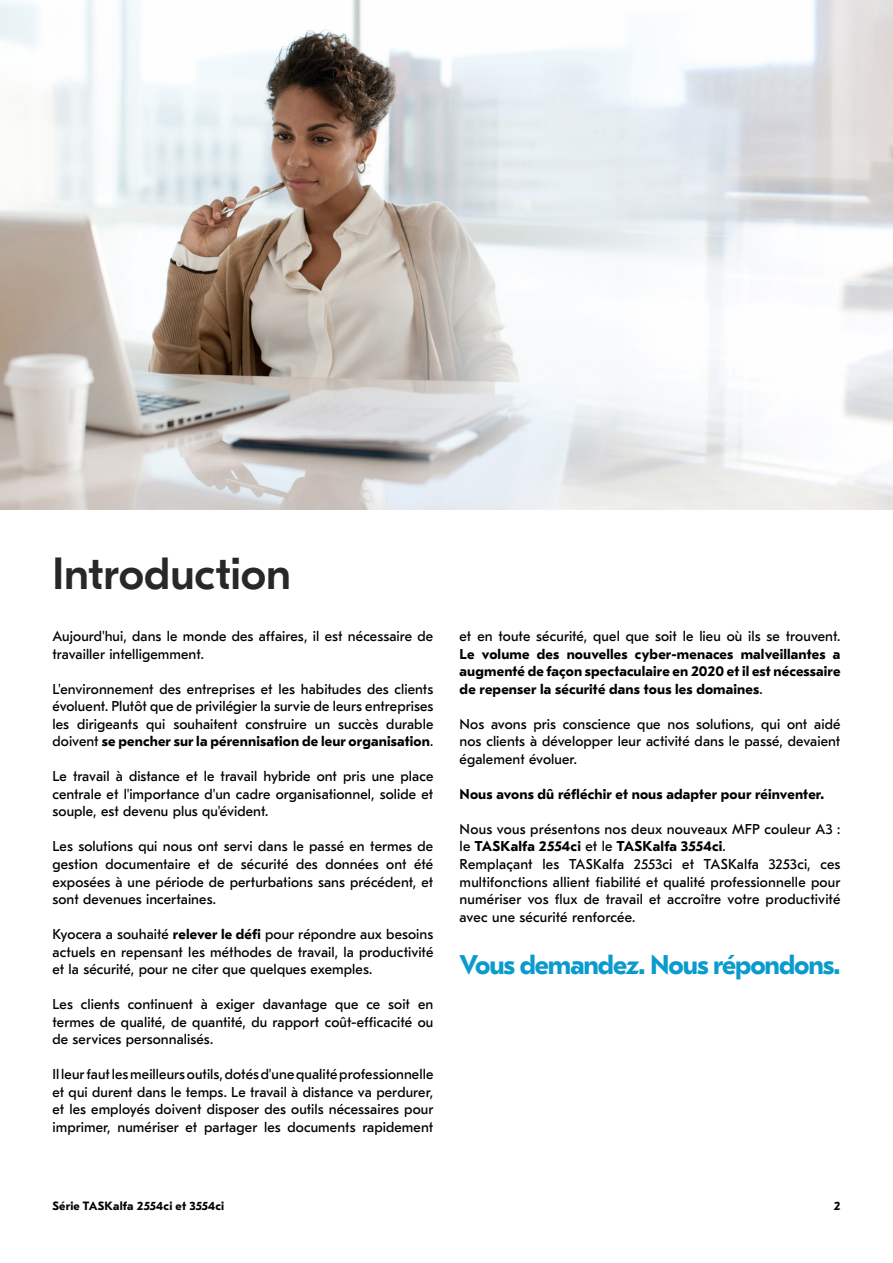
<style>
.page{position:relative;width:893px;height:1263px;background:#fff}
.page>*{position:absolute;margin:0;border:0;box-sizing:border-box;transform-origin:0 0}
.t1{font:500 45px "GT Eesti Pro Display";color:#282827}
.t2{font:700 27px "GT Eesti Pro Text";letter-spacing:-.04em;color:#0a9bcd}
.t3{font:14.25px/17.5px "GT Eesti Pro Text";letter-spacing:.005em;color:#000;text-align:justify}
.t4{font:700 14.25px/17.5px "GT Eesti Pro Text";letter-spacing:.01em;color:#000;text-align:justify}
.t5{font:700 12px "GT Eesti Pro Text";letter-spacing:.015em;color:#000}
.s1{font-weight:700}
.s2{font-weight:400}
</style>
<div class="page">
<img style="left:0;top:0;width:893px;height:510px">
<h1 class="t1" style="left:53px;top:549px;width:240px">Introduction</h1>
<p class="t3" style="left:53px;top:628px;width:382px">Aujourd'hui, dans le monde des affaires, il est nécessaire de travailler intelligemment.</p>
<p class="t3" style="left:53px;top:680px;width:382px">L'environnement des entreprises et les habitudes des clients évoluent. Plutôt que de privilégier la survie de leurs entreprises les dirigeants qui souhaitent construire un succès durable doivent <span class="s1">se pencher sur la pérennisation de leur organisation</span>.</p>
<p class="t3" style="left:53px;top:768px;width:382px">Le travail à distance et le travail hybride ont pris une place centrale et l'importance d'un cadre organisationnel, solide et souple, est devenu plus qu'évident.</p>
<p class="t3" style="left:53px;top:838px;width:382px">Les solutions qui nous ont servi dans le passé en termes de gestion documentaire et de sécurité des données ont été exposées à une période de perturbations sans précédent, et sont devenues incertaines.</p>
<p class="t3" style="left:53px;top:926px;width:382px">Kyocera a souhaité <span class="s1">relever le défi</span> pour répondre aux besoins actuels en repensant les méthodes de travail, la productivité et la sécurité, pour ne citer que quelques exemples.</p>
<p class="t3" style="left:53px;top:996px;width:382px">Les clients continuent à exiger davantage que ce soit en termes de qualité, de quantité, du rapport coût-efficacité ou de services personnalisés.</p>
<p class="t3" style="left:53px;top:1066px;width:382px">Il leur faut les meilleurs outils, dotés d'une qualité professionnelle et qui durent dans le temps. Le travail à distance va perdurer, et les employés doivent disposer des outils nécessaires pour imprimer, numériser et partager les documents rapidement</p>
<p class="t3" style="left:460px;top:628px;width:382px">et en toute sécurité, quel que soit le lieu où ils se trouvent.</p>
<p class="t4" style="left:460px;top:645px;width:382px">Le volume des nouvelles cyber-menaces malveillantes a augmenté de façon spectaculaire en 2020 et il est nécessaire de repenser la sécurité dans tous les domaines<span class="s2">.</span></p>
<p class="t3" style="left:460px;top:715px;width:382px">Nos avons pris conscience que nos solutions, qui ont aidé nos clients à développer leur activité dans le passé, devaient également évoluer.</p>
<p class="t4" style="left:460px;top:786px;width:366px">Nous avons dû réfléchir et nous adapter pour réinventer.</p>
<p class="t3" style="left:460px;top:820px;width:382px;text-align:left">Nous vous présentons nos deux nouveaux MFP couleur A3 : le <span class="s1">TASKalfa 2554ci</span> et le <span class="s1">TASKalfa 3554ci</span>.<br>Remplaçant les TASKalfa 2553ci et TASKalfa 3253ci, ces multifonctions allient fiabilité et qualité professionnelle pour numériser vos flux de travail et accroître votre productivité avec une sécurité renforcée.</p>
<h2 class="t2" style="left:460px;top:950px;width:382px">Vous demandez. Nous répondons.</h2>
<p class="t5" style="left:53px;top:1200px;width:173px">Série TASKalfa 2554ci et 3554ci</p>
<p class="t5" style="left:834px;top:1200px;width:8px">2</p>
</div>
